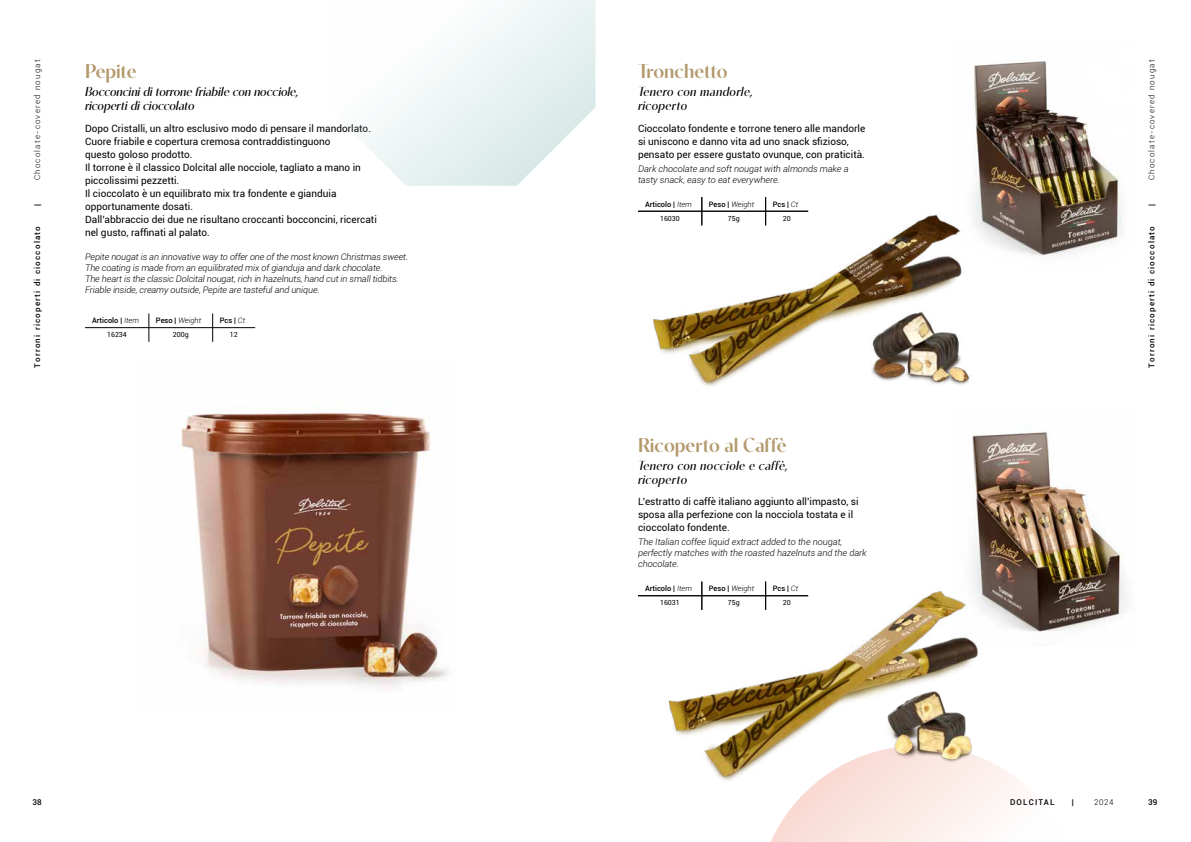
<style>
.page{position:relative;width:1191px;height:842px;background:#fff}
.page>*{position:absolute;margin:0;border:0;box-sizing:border-box;transform-origin:0 0}
.t1{font:600 20px "Contralto Big";color:#b3996c}
.t2{font:italic 13px/14px "Contralto Big";letter-spacing:.01em;color:#000}
.t3{font:italic 13px/14px "Contralto Big";letter-spacing:.03em;color:#000}
.t4{font:10px/13px "Roboto";color:#000}
.t5{font:italic 300 9px/11px "Roboto";letter-spacing:-.01em;color:#000}
.t6{font:500 8px "Roboto";letter-spacing:.15em;color:#000}
.t7{font:300 8px "Roboto";letter-spacing:.15em;color:#000}
.t8{font:500 7.5px "Roboto";color:#000}
.t9{font:italic 300 7.5px "Roboto";color:#000}
.t10{font:7px "Roboto";color:#000}
.s1{font-weight:300;font-style:italic}
.s2{font-weight:500;font-style:normal}
</style>
<div class="page">
<svg style="left:771px;top:777px;width:252px;height:65px"></svg>
<img style="left:973px;top:61px;width:150px;height:195px">
<img style="left:638px;top:155px;width:386px;height:232px">
<img style="left:852px;top:289px;width:134px;height:98px">
<img style="left:972px;top:432px;width:154px;height:214px">
<img style="left:638px;top:536px;width:377px;height:257px">
<img style="left:872px;top:668px;width:109px;height:100px">
<img style="left:181px;top:413px;width:267px;height:275px">
<hr style="left:85px;top:327px;width:64px;height:1px;background:#000">
<hr style="left:149px;top:327px;width:64px;height:1px;background:#000">
<svg style="left:149px;top:313px;width:1px;height:29px"></svg>
<hr style="left:213px;top:327px;width:42px;height:1px;background:#000">
<svg style="left:212px;top:313px;width:1px;height:29px"></svg>
<svg style="left:362px;top:0;width:233px;height:186px"></svg>
<hr style="left:638px;top:211px;width:64px;height:1px;background:#000">
<hr style="left:702px;top:211px;width:63px;height:1px;background:#000">
<svg style="left:701px;top:197px;width:1px;height:28px"></svg>
<hr style="left:765px;top:211px;width:43px;height:1px;background:#000">
<svg style="left:765px;top:197px;width:1px;height:28px"></svg>
<hr style="left:638px;top:595px;width:64px;height:1px;background:#000">
<hr style="left:702px;top:595px;width:63px;height:1px;background:#000">
<svg style="left:701px;top:581px;width:1px;height:29px"></svg>
<hr style="left:765px;top:595px;width:43px;height:1px;background:#000">
<svg style="left:765px;top:581px;width:1px;height:29px"></svg>
<p class="t7" style="left:32px;top:180px;width:122px;rotate:-90deg">Chocolate-covered nougat</p>
<p class="t6" style="left:32px;top:206px;width:4px;rotate:-90deg">|</p>
<p class="t6" style="left:32px;top:368px;width:143px;rotate:-90deg">Torroni ricoperti di cioccolato</p>
<h1 class="t1" style="left:85px;top:56px;width:53px">Pepite</h1>
<h2 class="t2" style="left:85px;top:84px;width:215px">Bocconcini di torrone friabile con nocciole, ricoperti di cioccolato</h2>
<p class="t4" style="left:85px;top:122px;width:293px">Dopo Cristalli, un altro esclusivo modo di pensare il mandorlato.<br>Cuore friabile e copertura cremosa contraddistinguono<br>questo goloso prodotto.<br>Il torrone è il classico Dolcital alle nocciole, tagliato a mano in piccolissimi pezzetti.<br>Il cioccolato è un equilibrato mix tra fondente e gianduia opportunamente dosati.<br>Dall’abbraccio dei due ne risultano croccanti bocconcini, ricercati nel gusto, raffinati al palato.</p>
<p class="t5" style="left:85px;top:251px;width:325px">Pepite nougat is an innovative way to offer one of the most known Christmas sweet.<br>The coating is made from an equilibrated mix of gianduja and dark chocolate.<br>The heart is the classic Dolcital nougat, rich in hazelnuts, hand cut in small tidbits.<br>Friable inside, creamy outside, Pepite are tasteful and unique.</p>
<p class="t8" style="left:92px;top:315px;width:48px">Articolo | <span class="s1">Item</span></p>
<p class="t9" style="left:156px;top:315px;width:47px"><span class="s2">Peso |</span> Weight</p>
<p class="t8" style="left:220px;top:315px;width:27px">Pcs | <span class="s1">Ct</span></p>
<p class="t10" style="left:107px;top:330px;width:21px">16234</p>
<p class="t10" style="left:173px;top:330px;width:17px">200g</p>
<p class="t10" style="left:230px;top:330px;width:9px">12</p>
<h1 class="t1" style="left:638px;top:56px;width:91px">Tronchetto</h1>
<h2 class="t3" style="left:638px;top:84px;width:116px">Tenero con mandorle, ricoperto</h2>
<p class="t4" style="left:638px;top:121px;width:229px">Cioccolato fondente e torrone tenero alle mandorle si uniscono e danno vita ad uno snack sfizioso, pensato per essere gustato ovunque, con praticità.</p>
<p class="t5" style="left:638px;top:163px;width:212px">Dark chocolate and soft nougat with almonds make a tasty snack, easy to eat everywhere.</p>
<p class="t8" style="left:645px;top:199px;width:48px">Articolo | <span class="s1">Item</span></p>
<p class="t9" style="left:709px;top:199px;width:47px"><span class="s2">Peso |</span> Weight</p>
<p class="t8" style="left:772px;top:199px;width:27px">Pcs | <span class="s1">Ct</span></p>
<p class="t10" style="left:660px;top:214px;width:21px">16030</p>
<p class="t10" style="left:728px;top:214px;width:13px">75g</p>
<p class="t10" style="left:783px;top:214px;width:9px">20</p>
<h1 class="t1" style="left:638px;top:430px;width:150px">Ricoperto al Caffè</h1>
<h2 class="t3" style="left:638px;top:457px;width:151px">Tenero con nocciole e caffè, ricoperto</h2>
<p class="t4" style="left:638px;top:495px;width:222px">L’estratto di caffè italiano aggiunto all’impasto, si sposa alla perfezione con la nocciola tostata e il cioccolato fondente.</p>
<p class="t5" style="left:638px;top:536px;width:230px">The Italian coffee liquid extract added to the nougat, perfectly matches with the roasted hazelnuts and the dark chocolate.</p>
<p class="t8" style="left:645px;top:583px;width:48px">Articolo | <span class="s1">Item</span></p>
<p class="t9" style="left:709px;top:584px;width:47px"><span class="s2">Peso |</span> Weight</p>
<p class="t8" style="left:772px;top:583px;width:27px">Pcs | <span class="s1">Ct</span></p>
<p class="t10" style="left:660px;top:598px;width:21px">16031</p>
<p class="t10" style="left:728px;top:598px;width:13px">75g</p>
<p class="t10" style="left:783px;top:598px;width:9px">20</p>
<p class="t7" style="left:1146px;top:180px;width:122px;rotate:-90deg">Chocolate-covered nougat</p>
<p class="t6" style="left:1146px;top:206px;width:4px;rotate:-90deg">|</p>
<p class="t6" style="left:1146px;top:368px;width:143px;rotate:-90deg">Torroni ricoperti di cioccolato</p>
<p class="t6" style="left:33px;top:797px;width:11px">38</p>
<p class="t6" style="left:1010px;top:797px;width:46px">DOLCITAL</p>
<p class="t6" style="left:1071px;top:797px;width:4px">|</p>
<p class="t7" style="left:1094px;top:797px;width:21px">2024</p>
<p class="t6" style="left:1148px;top:797px;width:11px">39</p>
</div>
